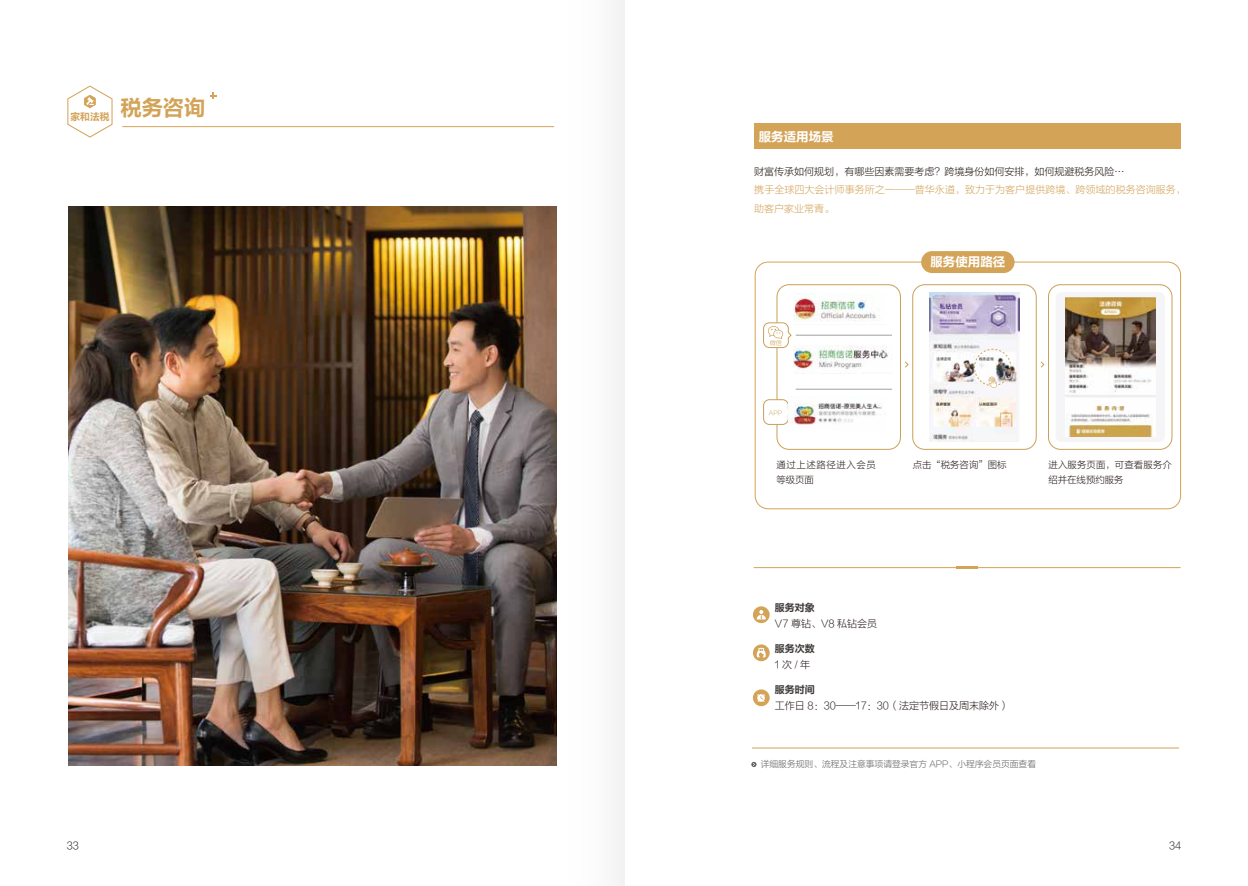
<style>
.page{position:relative;width:1248px;height:886px;background:#fff}
.page>*{position:absolute;margin:0;border:0;box-sizing:border-box;transform-origin:0 0}
.t1{font:12.5px "FZLTCHJW GB1 0";color:#fff}
.t2{font:10px "FZLTXHJW GB1 0";color:#221815}
.t3{font:10px/18.8px "FZLTXHJW GB1 0";letter-spacing:.005em;color:#d3a358}
.t4{font:10px "FZLTCHJW GB1 0";color:#3e3a39}
.t5{font:9.75px "FZLTCHJW GB1 0";color:#d3a358}
.t6{font:9.38px/15px "FZLTXHJW GB1 0";letter-spacing:.015em;color:#221815}
.t7{font:9.38px/15px "FZLTXHJW GB1 0";letter-spacing:.07em;color:#221815}
.t8{font:8.75px "FZLTXHJW GB1 0";color:#5f5f5f}
.t9{font:6px "FZLTXHJW GB1 0";color:#c9a059}
</style>
<div class="page">
<hr style="left:956px;top:566px;width:21px;height:3px;background:#d3a358">
<hr style="left:122px;top:126px;width:432px;height:1px;background:#d3a358">
<hr style="left:753px;top:567px;width:427px;height:1px;background:#d3a358">
<svg style="left:751px;top:762px;width:5px;height:5px"></svg>
<hr style="left:752px;top:748px;width:426px;height:1px;background:#d3a358">
<div style="left:753px;top:123px;width:427px;height:25px;background:#d3a358"></div>
<div style="left:752px;top:689px;width:17px;height:17px;background:#d3a358;border-radius:50%"></div>
<svg style="left:757px;top:694px;width:8px;height:8px"></svg>
<svg style="left:752px;top:644px;width:17px;height:17px"></svg>
<svg style="left:756px;top:648px;width:10px;height:9px"></svg>
<svg style="left:752px;top:606px;width:17px;height:17px"></svg>
<svg style="left:756px;top:610px;width:9px;height:9px"></svg>
<img style="left:69px;top:206px;width:487px;height:560px">
<svg style="left:210px;top:92px;width:6px;height:7px"></svg>
<svg style="left:67px;top:86px;width:45px;height:52px"></svg>
<div style="left:755px;top:262px;width:425px;height:247px;border:1px solid #d3a358;border-radius:13px"></div>
<div style="left:776px;top:285px;width:124px;height:164px;border:1px solid #c9a059;border-radius:12px"></div>
<div style="left:912px;top:285px;width:124px;height:164px;border:1px solid #c9a059;border-radius:12px"></div>
<div style="left:1048px;top:285px;width:123px;height:164px;border:1px solid #c9a059;border-radius:12px"></div>
<hr style="left:795px;top:335px;width:96px;height:1px;background:#9fa0a0">
<hr style="left:795px;top:389px;width:96px;height:1px;background:#9fa0a0">
<svg style="left:763px;top:322px;width:28px;height:26px"></svg>
<svg style="left:1040px;top:361px;width:4px;height:7px"></svg>
<svg style="left:763px;top:399px;width:25px;height:26px"></svg>
<img style="left:929px;top:292px;width:90px;height:150px">
<div style="left:974px;top:349px;width:36px;height:37px;border:1px dashed #d3a358;border-radius:50%"></div>
<svg style="left:988px;top:377px;width:8px;height:11px"></svg>
<div style="left:921px;top:251px;width:93px;height:22px;background:#d3a358;border-radius:11px"></div>
<div style="left:1055px;top:292px;width:109px;height:150px;background:#f5f4f6;border-radius:6px"></div>
<img style="left:1065px;top:297px;width:90px;height:140px">
<img style="left:793px;top:293px;width:83px;height:29px">
<img style="left:793px;top:345px;width:95px;height:28px">
<img style="left:788px;top:402px;width:94px;height:23px">
<p class="t5" style="left:71px;top:111px;width:136px">家和法税 <sup>税务咨询</sup></p>
<p class="t1" style="left:758px;top:129px;width:76px">服务适用场景</p>
<p class="t2" style="left:754px;top:166px;width:371px">财富传承如何规划，有哪些因素需要考虑？跨境身份如何安排，如何规避税务风险…</p>
<p class="t3" style="left:754px;top:181px;width:433px">携手全球四大会计师事务所之一——普华永道，致力于为客户提供跨境、跨领域的税务咨询服务，助客户家业常青。</p>
<p class="t9" style="left:769px;top:339px;width:14px">微信</p>
<p class="t9" style="left:769px;top:410px;width:15px">APP</p>
<p class="t1" style="left:930px;top:255px;width:76px">服务使用路径</p>
<p class="t7" style="left:776px;top:458px;width:101px">通过上述路径进入会员等级页面</p>
<p class="t6" style="left:912px;top:458px;width:95px">点击“税务咨询”图标</p>
<p class="t6" style="left:1048px;top:458px;width:125px">进入服务页面，可查看服务介绍并在线预约服务</p>
<p class="t4" style="left:775px;top:601px;width:41px">服务对象</p>
<p class="t2" style="left:775px;top:618px;width:104px">V7 尊钻、V8 私钻会员</p>
<p class="t4" style="left:775px;top:643px;width:41px">服务次数</p>
<p class="t2" style="left:775px;top:659px;width:37px">1次/年</p>
<p class="t4" style="left:775px;top:684px;width:41px">服务时间</p>
<p class="t2" style="left:775px;top:700px;width:236px">工作日 8：30——17：30（法定节假日及周末除外）</p>
<p class="t8" style="left:760px;top:759px;width:277px">详细服务规则、流程及注意事项请登录官方 APP、小程序会员页面查看</p>
<p class="t2" style="left:67px;top:840px;width:14px">33</p>
<p class="t2" style="left:1168px;top:840px;width:14px">34</p>
</div>
